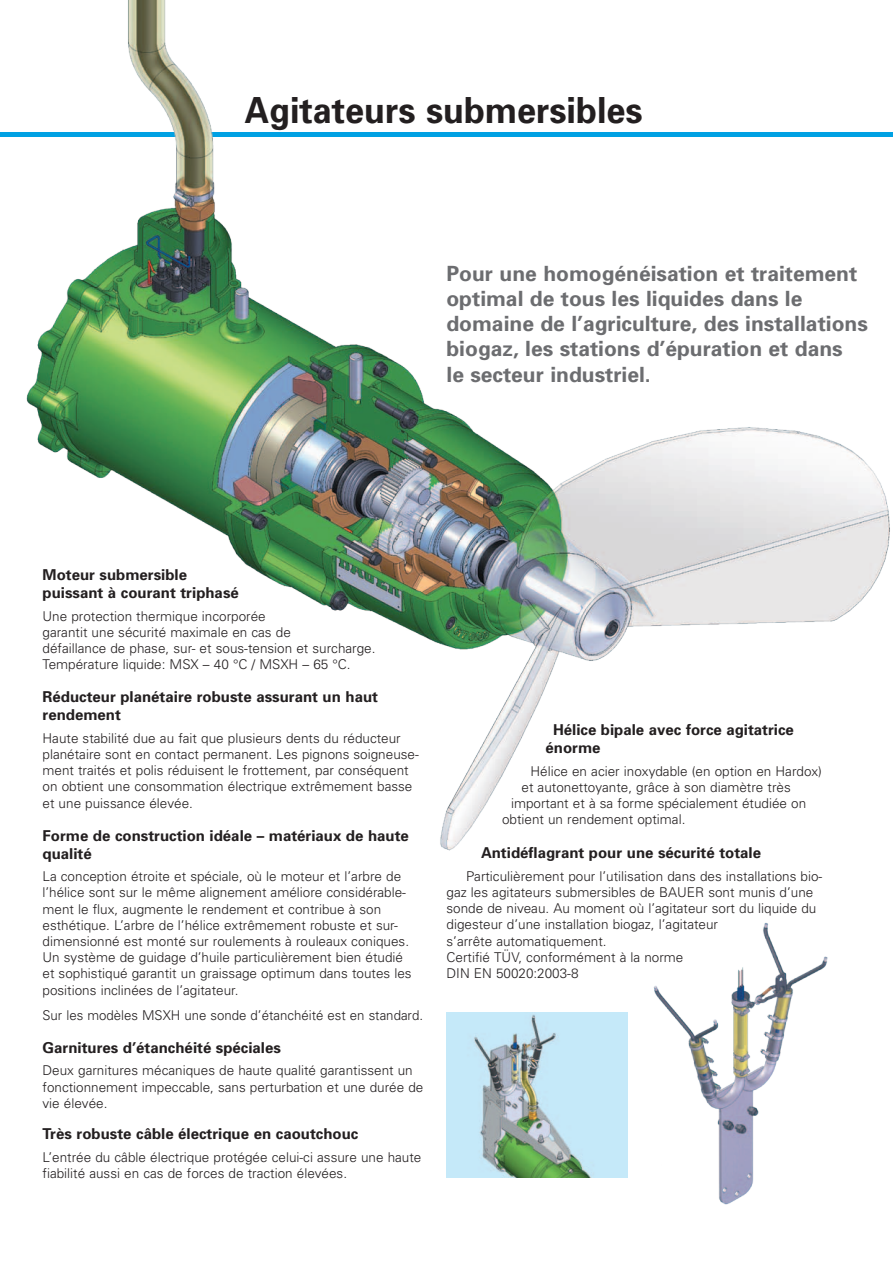
<style>
.page{position:relative;width:893px;height:1263px;background:#fff}
.page>*{position:absolute;margin:0;border:0;box-sizing:border-box;transform-origin:0 0}
.Titel_1{font:700 36px "Univers";color:#231f20;scale:.95 1}
.Titel_2{font:700 21px/25.2px "Univers";color:#6c6d70}
.Titel_Fließtext{font:700 15px/18px "Univers";color:#231f20}
.Fließtext{font:300 13.5px/16.2px "Univers";color:#231f20}
</style>
<div class="page">
<img style="left:653px;top:923px;width:175px;height:282px">
<img style="left:17px;top:0;width:876px;height:851px">
<img style="left:446px;top:1012px;width:181px;height:166px">
<p class="Titel_1" style="left:245px;top:87px;width:421px">Agitateurs submersibles</p>
<p class="Titel_2" style="left:446px;top:260px;width:423px">Pour une homogénéisation et traitement optimal de tous les liquides dans le domaine de l’agriculture, des installations biogaz, les stations d’épuration et dans</p>
<p class="Titel_2" style="left:446px;top:361px;width:206px">le secteur industriel.</p>
<p class="Titel_Fließtext" style="left:43px;top:565px;width:198px">Moteur submersible puissant à courant triphasé</p>
<p class="Fließtext" style="left:43px;top:607px;width:225px">Une protection thermique incorporée</p>
<p class="Fließtext" style="left:43px;top:623px;width:250px">garantit une sécurité maximale en cas de</p>
<p class="Fließtext" style="left:43px;top:640px;width:335px">défaillance de phase, sur- et sous-tension et surcharge.</p>
<p class="Fließtext" style="left:43px;top:656px;width:310px">Température liquide: MSX – 40 °C / MSXH – 65 °C.</p>
<p class="Titel_Fließtext" style="left:43px;top:687px;width:337px">Réducteur planétaire robuste assurant un haut rendement</p>
<p class="Fließtext" style="left:43px;top:729px;width:360px">Haute stabilité due au fait que plusieurs dents du réducteur</p>
<p class="Fließtext" style="left:43px;top:746px;width:378px">planétaire sont en contact permanent. Les pignons soigneuse&shy;ment traités et polis réduisent le frottement, par conséquent on obtient une consommation électrique extrêmement basse et une puissance élevée.</p>
<p class="Titel_Fließtext" style="left:43px;top:826px;width:368px">Forme de construction idéale – matériaux de haute qualité</p>
<p class="Fließtext" style="left:43px;top:868px;width:371px">La conception étroite et spéciale, où le moteur et l’arbre de l’hélice sont sur le même alignement améliore considérable&shy;ment le flux, augmente le rendement et contribue à son esthétique. L’arbre de l’hélice extrêmement robuste et sur&shy;dimensionné est monté sur roulements à rouleaux coniques.<br>Un système de guidage d’huile particulièrement bien étudié et sophistiqué garantit un graissage optimum dans toutes les positions inclinées de l’agitateur.</p>
<p class="Fließtext" style="left:43px;top:1006px;width:382px">Sur les modèles MSXH une sonde d’étanchéité est en standard.</p>
<p class="Titel_Fließtext" style="left:43px;top:1038px;width:240px">Garnitures d’étanchéité spéciales</p>
<p class="Fließtext" style="left:43px;top:1062px;width:382px">Deux garnitures mécaniques de haute qualité garantissent un fonctionnement impeccable, sans perturbation et une durée de vie élevée.</p>
<p class="Titel_Fließtext" style="left:43px;top:1124px;width:317px">Très robuste câble électrique en caoutchouc</p>
<p class="Fließtext" style="left:43px;top:1148px;width:380px">L’entrée du câble électrique protégée celui-ci assure une haute fiabilité aussi en cas de forces de traction élevées.</p>
<p class="Titel_Fließtext" style="left:545px;top:720px;width:250px;text-indent:8px">Hélice bipale avec force agitatrice énorme</p>
<p class="Fließtext" style="left:530px;top:762px;width:293px">Hélice en acier inoxydable (en option en Hardox)</p>
<p class="Fließtext" style="left:521px;top:779px;width:271px">et autonettoyante, grâce à son diamètre très</p>
<p class="Fließtext" style="left:511px;top:795px;width:297px">important et à sa forme spécialement étudiée on</p>
<p class="Fließtext" style="left:502px;top:811px;width:185px">obtient un rendement optimal.</p>
<p class="Titel_Fließtext" style="left:481px;top:843px;width:282px">Antidéflagrant pour une sécurité totale</p>
<p class="Fließtext" style="left:446px;top:867px;width:377px;text-indent:20px">Particulièrement pour l’utilisation dans des installations bio&shy;gaz les agitateurs submersibles de BAUER sont munis d’une sonde de niveau. Au moment où l’agitateur sort du liquide du digesteur d’une installation biogaz, l’agitateur<br>s’arrête automatiquement.</p>
<p class="Fließtext" style="left:446px;top:948px;width:238px">Certifié TÜV, conformément à la norme</p>
<p class="Fließtext" style="left:446px;top:965px;width:134px">DIN EN 50020:2003-8</p>
</div>
